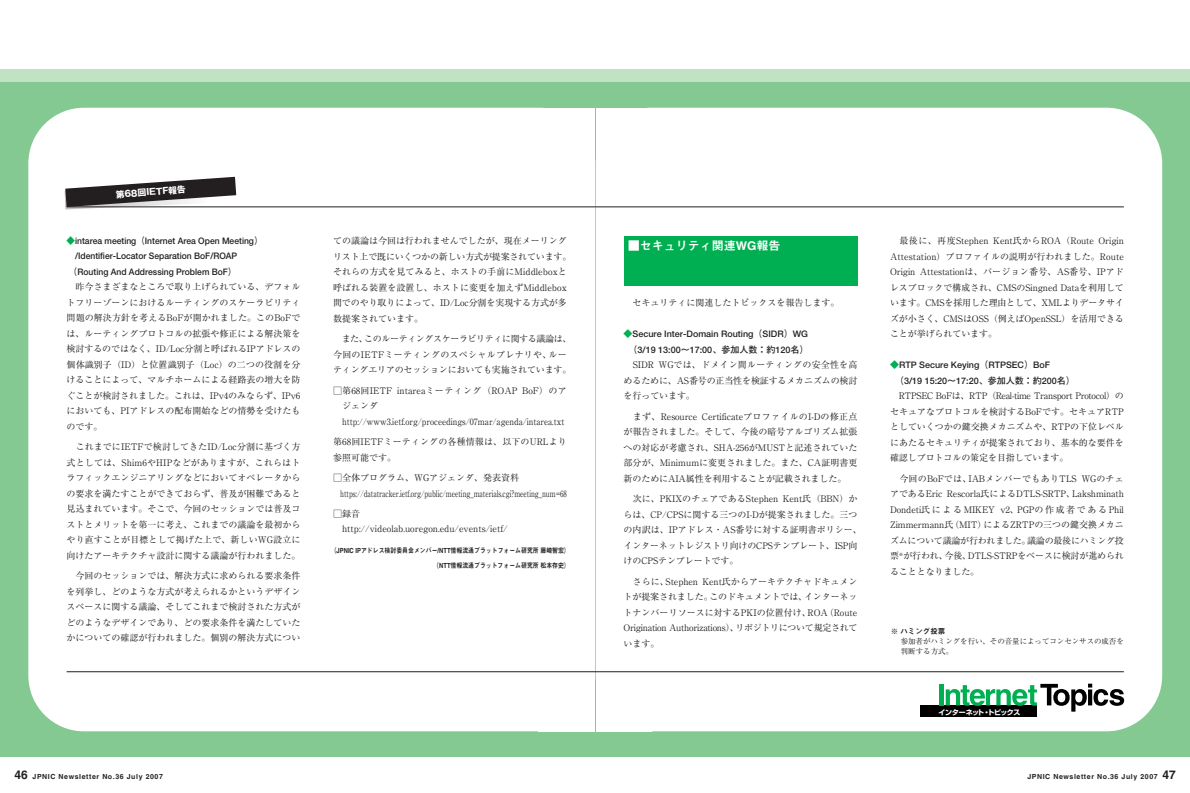
<style>
.page{position:relative;width:1190px;height:793px;background:#fff}
.page>*{position:absolute;margin:0;border:0;box-sizing:border-box;transform-origin:0 0}
.t1{font:12px "Midashi Go MB31";color:#fff}
.t2{font:9px/15.5px "Ryumin";color:#231f20;text-align:justify}
.t3{font:700 9px/15.5px "Futo Go B101";color:#231f20}
.t4{font:700 9px "Futo Go B101";color:#231f20;scale:.95 1}
.t5{font:9px/15.5px "Ryumin";letter-spacing:-.02em;color:#231f20}
.t6{font:700 8.7px "Gothic MB101";color:#fff}
.t7{font:7.5px/9.9px "Ryumin";letter-spacing:-.01em;color:#231f20}
.t8{font:7.5px "Midashi Go MB31";color:#231f20}
.t9{font:7px "Midashi Go MB31";color:#231f20;scale:.84 1}
.t10{font:7px "Midashi Go MB31";letter-spacing:.085em;color:#231f20}
.t11{font:700 7px "Shin Go";letter-spacing:-.055em;color:#fff}
.s1{color:#00af52}
.s2{font-size:12px}
</style>
<div class="page">
<div style="left:595px;top:70px;width:595px;height:687px;background:#84c991"></div>
<div style="left:595px;top:70px;width:595px;height:12px;background:#c1e2c3"></div>
<div style="left:595px;top:108px;width:567px;height:623px;background:#fff;border-radius:56px"></div>
<div style="left:920px;top:705px;width:117px;height:12px;background:#000"></div>
<div style="left:939px;top:684px;width:5px;height:21px;background:#00af52"></div>
<svg style="left:946px;top:684px;width:178px;height:28px"></svg>
<div style="left:595px;top:108px;width:57px;height:623px;background:#fff"></div>
<div style="left:0;top:70px;width:595px;height:687px;background:#84c991"></div>
<div style="left:0;top:70px;width:595px;height:12px;background:#c1e2c3"></div>
<div style="left:28px;top:108px;width:567px;height:623px;background:#fff;border-radius:56px"></div>
<div style="left:539px;top:108px;width:56px;height:623px;background:#fff"></div>
<hr style="left:595px;top:207px;width:529px;height:1px;background:#231f20">
<hr style="left:595px;top:672px;width:529px;height:1px;background:#231f20">
<hr style="left:67px;top:672px;width:528px;height:1px;background:#231f20">
<svg style="left:65px;top:177px;width:171px;height:32px"></svg>
<hr style="left:67px;top:207px;width:528px;height:1px;background:#231f20">
<div style="left:624px;top:237px;width:233px;height:49px;background:#00af52"></div>
<p class="t6" style="left:116px;top:191px;width:72px;rotate:-4deg">第68回IETF報告</p>
<p class="t4" style="left:67px;top:237px;width:208px"><span class="s1">◆</span>intarea meeting（Internet Area Open Meeting）</p>
<p class="t4" style="left:75px;top:253px;width:172px">/Identifier-Locator Separation BoF/ROAP</p>
<p class="t4" style="left:69px;top:268px;width:178px">（Routing And Addressing Problem BoF）</p>
<p class="t2" style="left:67px;top:281px;width:235px;text-indent:9px">昨今さまざまなところで取り上げられている、デフォルトフリーゾーンにおけるルーティングのスケーラビリティ問題の解決方針を考えるBoFが開かれました。このBoFでは、ルーティングプロトコルの拡張や修正による解決策を検討するのではなく、ID/Loc分割と呼ばれるIPアドレスの個体識別子（ID）と位置識別子（Loc）の二つの役割を分けることによって、マルチホームによる経路表の増大を防ぐことが検討されました。これは、IPv4のみならず、IPv6においても、PIアドレスの配布開始などの情勢を受けたものです。</p>
<p class="t2" style="left:67px;top:440px;width:235px;text-indent:9px">これまでにIETFで検討してきたID/Loc分割に基づく方式としては、Shim6やHIPなどがありますが、これらはトラフィックエンジニアリングなどにおいてオペレータからの要求を満たすことができておらず、普及が困難であると見込まれています。そこで、今回のセッションでは普及コストとメリットを第一に考え、これまでの議論を最初からやり直すことが目標として掲げた上で、新しいWG設立に向けたアーキテクチャ設計に関する議論が行われました。</p>
<p class="t2" style="left:67px;top:569px;width:235px;text-indent:9px">今回のセッションでは、解決方式に求められる要求条件を列挙し、どのような方式が考えられるかというデザインスペースに関する議論、そしてこれまで検討された方式がどのようなデザインであり、どの要求条件を満たしていたかについての確認が行われました。個別の解決方式につい</p>
<p class="t2" style="left:333px;top:234px;width:240px;text-align:left">ての議論は今回は行われませんでしたが、現在メーリングリスト上で既にいくつかの新しい方式が提案されています。それらの方式を見てみると、ホストの手前にMiddleboxと呼ばれる装置を設置し、ホストに変更を加えずMiddlebox間でのやり取りによって、ID/Loc分割を実現する方式が多数提案されています。</p>
<p class="t5" style="left:333px;top:332px;width:240px;text-indent:9px">また、このルーティングスケーラビリティに関する議論は、今回のIETFミーティングのスペシャルプレナリや、ルーティングエリアのセッションにおいても実施されています。</p>
<p class="t2" style="left:342px;top:384px;width:226px;text-align:left;text-indent:-9px">□第68回IETF intareaミーティング（ROAP BoF）のアジェンダhttp://www3.ietf.org/proceedings/07mar/agenda/intarea.txt</p>
<p class="t2" style="left:333px;top:435px;width:235px">第68回IETFミーティングの各種情報は、以下のURLより参照可能です。</p>
<p class="t2" style="left:340px;top:471px;width:228px;text-indent:-7px">□全体プログラム、WGアジェンダ、発表資料https://datatracker.ietf.org/public/meeting_materials.cgi?meeting_num=68</p>
<p class="t2" style="left:342px;top:507px;width:167px;text-indent:-9px">□録音http://videolab.uoregon.edu/events/ietf/</p>
<p class="t9" style="left:331px;top:548px;width:286px">（JPNIC IPアドレス検討委員会メンバー/NTT情報流通プラットフォーム研究所藤崎智宏）</p>
<p class="t9" style="left:433px;top:563px;width:164px">（NTT情報流通プラットフォーム研究所松本存史）</p>
<p class="t10" style="left:15px;top:774px;width:150px"><span class="s2">46</span> JPNIC Newsletter No.36 July 2007</p>
<h1 class="t1" style="left:628px;top:241px;width:154px">■セキュリティ関連WG報告</h1>
<p class="t2" style="left:633px;top:296px;width:208px">セキュリティに関連したトピックスを報告します。</p>
<p class="t3" style="left:624px;top:327px;width:186px;text-align:center"><span class="s1">◆</span>Secure Inter-Domain Routing（SIDR）WG（3/19 13:00～17:00、参加人数：約120名）</p>
<p class="t2" style="left:624px;top:358px;width:235px;text-indent:9px">SIDR WGでは、ドメイン間ルーティングの安全性を高めるために、AS番号の正当性を検証するメカニズムの検討を行っています。</p>
<p class="t2" style="left:624px;top:410px;width:235px;text-indent:9px">まず、Resource CertificateプロファイルのI-Dの修正点が報告されました。そして、今後の暗号アルゴリズム拡張への対応が考慮され、SHA-256がMUSTと記述されていた部分が、Minimumに変更されました。また、CA証明書更新のためにAIA属性を利用することが記載されました。</p>
<p class="t2" style="left:624px;top:492px;width:240px;text-align:left;text-indent:9px">次に、PKIXのチェアであるStephen Kent氏（BBN）からは、CP/CPSに関する三つのI-Dが提案されました。三つの内訳は、IPアドレス・AS番号に対する証明書ポリシー、インターネットレジストリ向けのCPSテンプレート、ISP向けのCPSテンプレートです。</p>
<p class="t2" style="left:624px;top:575px;width:235px;text-indent:9px">さらに、Stephen Kent氏からアーキテクチャドキュメントが提案されました。このドキュメントでは、インターネットナンバーリソースに対するPKIの位置付け、ROA（Route Origination Authorizations）、リポジトリについて規定されています。</p>
<p class="t2" style="left:890px;top:234px;width:235px;text-indent:9px">最後に、再度Stephen Kent氏からROA（Route Origin Attestation）プロファイルの説明が行われました。Route Origin Attestationは、バージョン番号、AS番号、IPアドレスブロックで構成され、CMSのSingned Dataを利用しています。CMSを採用した理由として、XMLよりデータサイズが小さく、CMSはOSS（例えばOpenSSL）を活用できることが挙げられています。</p>
<p class="t3" style="left:895px;top:358px;width:181px;text-indent:-5px"><span class="s1">◆</span>RTP Secure Keying（RTPSEC）BoF（3/19 15:20～17:20、参加人数：約200名）</p>
<p class="t2" style="left:890px;top:389px;width:235px;text-indent:9px">RTPSEC BoFは、RTP（Real-time Transport Protocol）のセキュアなプロトコルを検討するBoFです。セキュアRTPとしていくつかの鍵交換メカニズムや、RTPの下位レベルにあたるセキュリティが提案されており、基本的な要件を確認しプロトコルの策定を目指しています。</p>
<p class="t2" style="left:890px;top:472px;width:235px;text-indent:9px">今回のBoFでは、IABメンバーでもありTLS WGのチェアであるEric Rescorla氏によるDTLS-SRTP、Lakshminath Dondeti氏による MIKEY v2、PGPの作成者である Phil Zimmermann氏（MIT）によるZRTPの三つの鍵交換メカニズムについて議論が行われました。議論の最後にハミング投票<sup>※</sup>が行われ、今後、DTLS-STRPをベースに検討が進められることとなりました。</p>
<p class="t8" style="left:891px;top:628px;width:56px">※ ハミング投票</p>
<p class="t7" style="left:901px;top:637px;width:225px">参加者がハミングを行い、その音量によってコンセンサスの成否を判断する方式。</p>
<p class="t11" style="left:939px;top:709px;width:83px">インターネット・トピックス</p>
<p class="t10" style="left:1027px;top:774px;width:150px">JPNIC Newsletter No.36 July 2007 <span class="s2">47</span></p>
</div>
